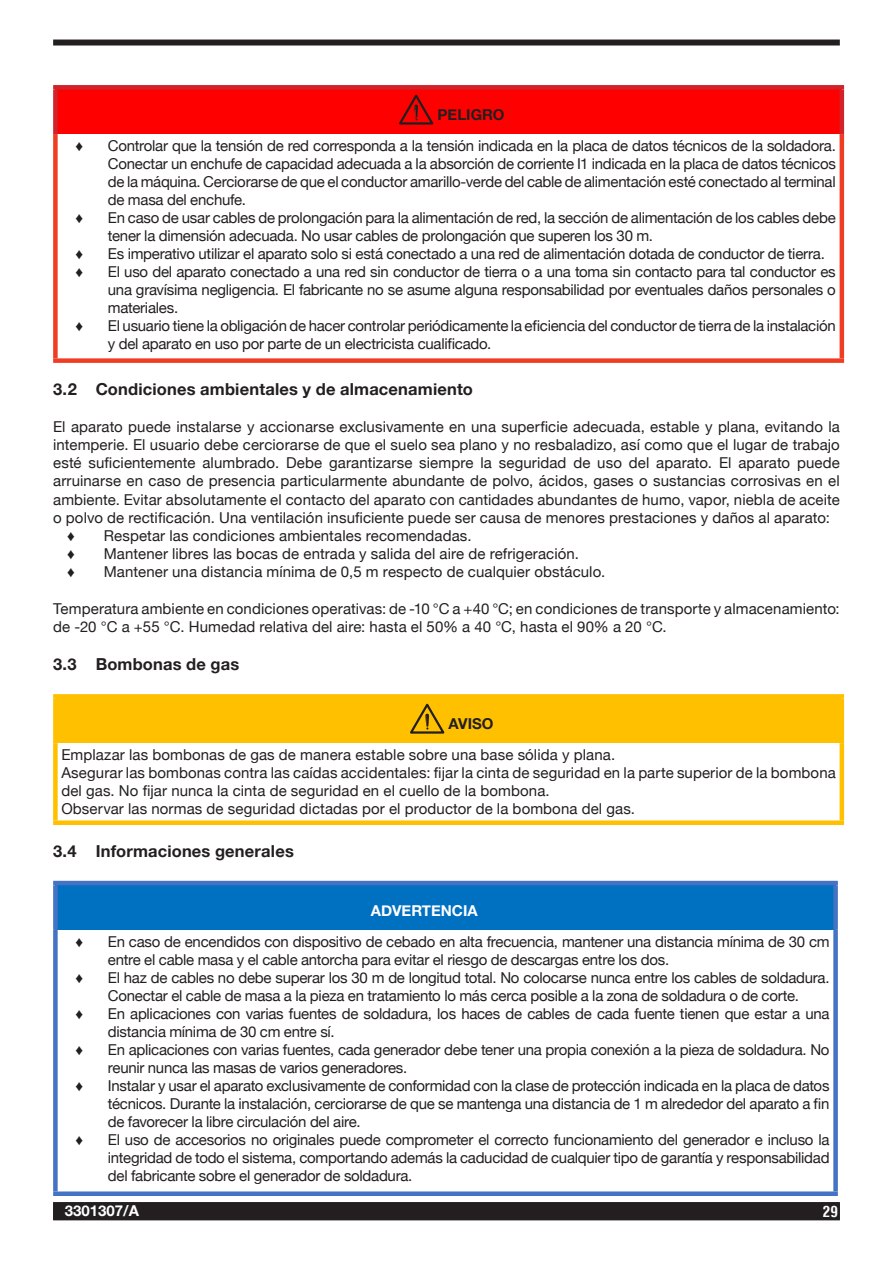
<style>
.page{position:relative;width:893px;height:1263px;background:#fff}
.page>*{position:absolute;margin:0;border:0;box-sizing:border-box;transform-origin:0 0}
.t1{font:700 16.5px "Helvetica Neue";letter-spacing:.01em;color:#231f20}
.Body_Text{font:15px/18px "Helvetica Neue";letter-spacing:-.015em;color:#231f20}
.Body_Text-2{font:15px/18px "Helvetica Neue";letter-spacing:.005em;color:#231f20}
.Body_Text-3{font:15px "Helvetica Neue";letter-spacing:.01em;color:#231f20}
.t2{font:700 15px "Helvetica Neue";color:#fff}
.t3{font:15px "Times New Roman";color:#231f20}
.t4{font:700 15px "Helvetica Neue";color:#231f20}
.t5{font:700 condensed 15px "Helvetica";color:#fff}
</style>
<div class="page">
<div style="left:53px;top:40px;width:787px;height:6px;background:#231f20"></div>
<div style="left:53px;top:1202px;width:787px;height:18px;background:#231f20"></div>
<div style="left:55px;top:87px;width:787px;height:47px;background:#f00"></div>
<div style="left:53px;top:134px;width:5px;height:224px;background:#ef3c22"></div>
<hr style="left:840px;top:134px;width:4px;height:224px;background:#ef3c22">
<div style="left:53px;top:358px;width:791px;height:5px;background:#ef3c22"></div>
<div style="left:53px;top:85px;width:791px;height:5px;background:#d1232a"></div>
<div style="left:53px;top:90px;width:5px;height:44px;background:#d1232a"></div>
<hr style="left:840px;top:90px;width:4px;height:44px;background:#d1232a">
<svg style="left:399px;top:94px;width:35px;height:31px"></svg>
<div style="left:55px;top:696px;width:787px;height:47px;background:#ffc000"></div>
<div style="left:53px;top:694px;width:791px;height:5px;background:#ffc000"></div>
<div style="left:53px;top:699px;width:5px;height:44px;background:#ffc000"></div>
<hr style="left:840px;top:699px;width:4px;height:44px;background:#ffc000">
<div style="left:53px;top:743px;width:5px;height:77px;background:#ffc000"></div>
<hr style="left:840px;top:743px;width:4px;height:77px;background:#ffc000">
<div style="left:53px;top:820px;width:791px;height:5px;background:#ffc000"></div>
<svg style="left:410px;top:703px;width:35px;height:31px"></svg>
<div style="left:55px;top:883px;width:781px;height:47px;background:#0070c0"></div>
<hr style="left:53px;top:881px;width:785px;height:4px;background:#4472c4">
<div style="left:53px;top:885px;width:5px;height:45px;background:#4472c4"></div>
<div style="left:833px;top:885px;width:5px;height:45px;background:#4472c4"></div>
<div style="left:53px;top:930px;width:5px;height:261px;background:#4472c4"></div>
<div style="left:833px;top:930px;width:5px;height:261px;background:#4472c4"></div>
<div style="left:53px;top:1191px;width:785px;height:5px;background:#4472c4"></div>
<p class="t4" style="left:438px;top:105px;width:68px">PELIGRO</p>
<p class="t3" style="left:75px;top:136px;width:9px">♦</p>
<p class="Body_Text" style="left:108px;top:136px;width:729px;text-align:justify">Controlar que la tensión de red corresponda a la tensión indicada en la placa de datos técnicos de la soldadora.<br>Conectar un enchufe de capacidad adecuada a la absorción de corriente I1 indicada en la placa de datos técnicos de la máquina. Cerciorarse de que el conductor amarillo-verde del cable de alimentación esté conectado al terminal de masa del enchufe.</p>
<p class="t3" style="left:75px;top:208px;width:9px">♦</p>
<p class="Body_Text" style="left:108px;top:208px;width:729px">En caso de usar cables de prolongación para la alimentación de red, la sección de alimentación de los cables debe tener la dimensión adecuada. No usar cables de prolongación que superen los 30 m.</p>
<p class="t3" style="left:75px;top:244px;width:9px">♦</p>
<p class="Body_Text" style="left:108px;top:244px;width:718px">Es imperativo utilizar el aparato solo si está conectado a una red de alimentación dotada de conductor de tierra.</p>
<p class="t3" style="left:75px;top:262px;width:9px">♦</p>
<p class="Body_Text" style="left:108px;top:262px;width:729px;text-align:justify">El uso del aparato conectado a una red sin conductor de tierra o a una toma sin contacto para tal conductor es una gravísima negligencia. El fabricante no se asume alguna responsabilidad por eventuales daños personales o materiales.</p>
<p class="t3" style="left:75px;top:316px;width:9px">♦</p>
<p class="Body_Text" style="left:108px;top:316px;width:729px">El usuario tiene la obligación de hacer controlar periódicamente la eficiencia del conductor de tierra de la instalación y del aparato en uso por parte de un electricista cualificado.</p>
<p class="t1" style="left:53px;top:379px;width:421px">3.2 Condiciones ambientales y de almacenamiento</p>
<p class="Body_Text" style="left:53px;top:418px;width:788px;text-align:justify">El aparato puede instalarse y accionarse exclusivamente en una superficie adecuada, estable y plana, evitando la intemperie. El usuario debe cerciorarse de que el suelo sea plano y no resbaladizo, así como que el lugar de trabajo esté suficientemente alumbrado. Debe garantizarse siempre la seguridad de uso del aparato. El aparato puede arruinarse en caso de presencia particularmente abundante de polvo, ácidos, gases o sustancias corrosivas en el ambiente. Evitar absolutamente el contacto del aparato con cantidades abundantes de humo, vapor, niebla de aceite o polvo de rectificación. Una ventilación insuficiente puede ser causa de menores prestaciones y daños al aparato:</p>
<p class="t3" style="left:67px;top:525px;width:9px">♦</p>
<p class="Body_Text-3" style="left:104px;top:526px;width:369px">Respetar las condiciones ambientales recomendadas.</p>
<p class="t3" style="left:67px;top:543px;width:9px">♦</p>
<p class="Body_Text-2" style="left:104px;top:544px;width:477px">Mantener libres las bocas de entrada y salida del aire de refrigeración.</p>
<p class="t3" style="left:67px;top:561px;width:9px">♦</p>
<p class="Body_Text-2" style="left:104px;top:562px;width:503px">Mantener una distancia mínima de 0,5 m respecto de cualquier obstáculo.</p>
<p class="Body_Text-2" style="left:53px;top:600px;width:788px">Temperatura ambiente en condiciones operativas: de -10 °C a +40 °C; en condiciones de transporte y almacenamiento: de -20 °C a +55 °C. Humedad relativa del aire: hasta el 50% a 40 °C, hasta el 90% a 20 °C.</p>
<p class="t1" style="left:53px;top:654px;width:188px">3.3 Bombonas de gas</p>
<p class="t4" style="left:449px;top:714px;width:46px">AVISO</p>
<p class="Body_Text-2" style="left:61px;top:745px;width:555px">Emplazar las bombonas de gas de manera estable sobre una base sólida y plana.</p>
<p class="Body_Text-2" style="left:61px;top:763px;width:776px">Asegurar las bombonas contra las caídas accidentales: fijar la cinta de seguridad en la parte superior de la bombona del gas. No fijar nunca la cinta de seguridad en el cuello de la bombona.</p>
<p class="Body_Text-3" style="left:61px;top:799px;width:575px">Observar las normas de seguridad dictadas por el productor de la bombona del gas.</p>
<p class="t1" style="left:53px;top:841px;width:242px">3.4 Informaciones generales</p>
<p class="t2" style="left:371px;top:902px;width:108px">ADVERTENCIA</p>
<p class="t3" style="left:75px;top:931px;width:9px">♦</p>
<p class="Body_Text" style="left:108px;top:932px;width:723px">En caso de encendidos con dispositivo de cebado en alta frecuencia, mantener una distancia mínima de 30 cm entre el cable masa y el cable antorcha para evitar el riesgo de descargas entre los dos.</p>
<p class="t3" style="left:75px;top:967px;width:9px">♦</p>
<p class="Body_Text" style="left:108px;top:968px;width:723px">El haz de cables no debe superar los 30 m de longitud total. No colocarse nunca entre los cables de soldadura.<br>Conectar el cable de masa a la pieza en tratamiento lo más cerca posible a la zona de soldadura o de corte.</p>
<p class="t3" style="left:75px;top:1003px;width:9px">♦</p>
<p class="Body_Text" style="left:108px;top:1004px;width:723px">En aplicaciones con varias fuentes de soldadura, los haces de cables de cada fuente tienen que estar a una distancia mínima de 30 cm entre sí.</p>
<p class="t3" style="left:75px;top:1039px;width:9px">♦</p>
<p class="Body_Text" style="left:108px;top:1040px;width:723px">En aplicaciones con varias fuentes, cada generador debe tener una propia conexión a la pieza de soldadura. No reunir nunca las masas de varios generadores.</p>
<p class="t3" style="left:75px;top:1075px;width:9px">♦</p>
<p class="Body_Text" style="left:108px;top:1076px;width:723px;text-align:justify">Instalar y usar el aparato exclusivamente de conformidad con la clase de protección indicada en la placa de datos técnicos. Durante la instalación, cerciorarse de que se mantenga una distancia de 1 m alrededor del aparato a fin de favorecer la libre circulación del aire.</p>
<p class="t3" style="left:75px;top:1129px;width:9px">♦</p>
<p class="Body_Text" style="left:108px;top:1130px;width:723px;text-align:justify">El uso de accesorios no originales puede comprometer el correcto funcionamiento del generador e incluso la integridad de todo el sistema, comportando además la caducidad de cualquier tipo de garantía y responsabilidad del fabricante sobre el generador de soldadura.</p>
<p class="t2" style="left:65px;top:1201px;width:76px">3301307/A</p>
<p class="t5" style="left:823px;top:1202px;width:16px">29</p>
<p class="t2" style="left:98px;top:1201px;width:27px">291</p>
</div>
